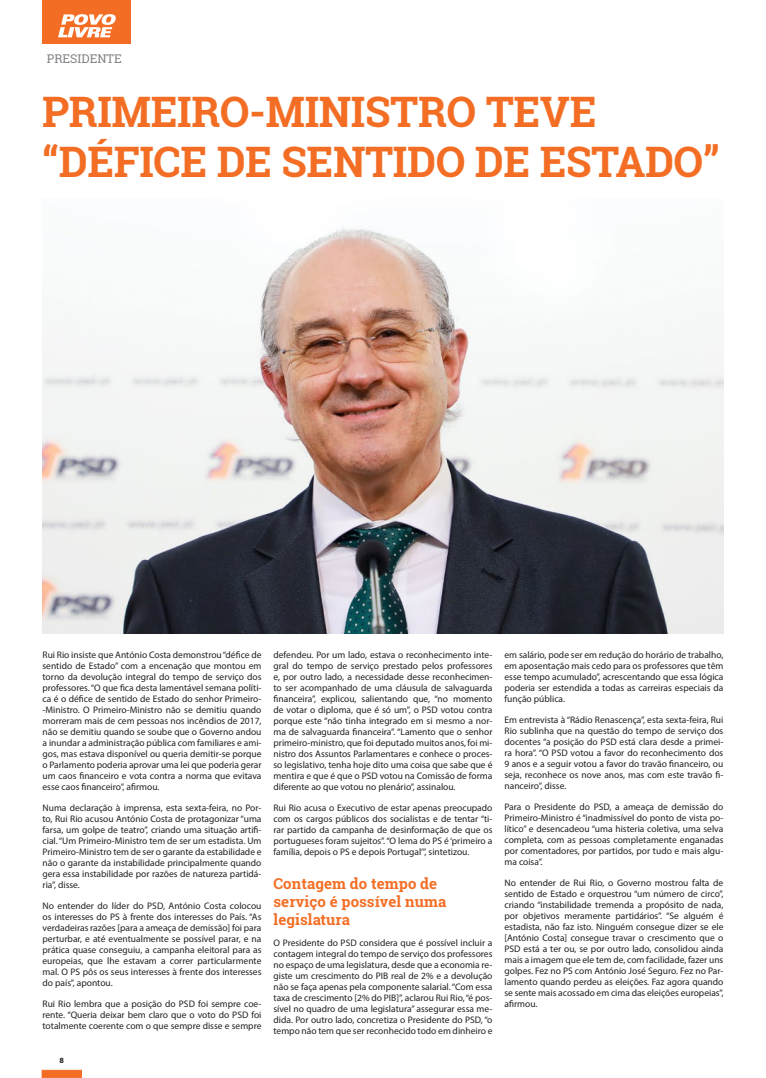
<style>
.page{position:relative;width:766px;height:1078px;background:#fff}
.page>*{position:absolute;margin:0;border:0;box-sizing:border-box;transform-origin:0 0}
.n_texto{font:700 42px/50.4px "Roboto Slab";letter-spacing:-.01em;color:#f36e24}
.PL_new_subtitulos{font:700 15px/18px "Roboto Slab";letter-spacing:.005em;color:#f36e24}
.topos{font:12px "Roboto Slab";color:#808285}
.PL_new_texto{font:9.5px/11px "Myriad Pro";color:#231f20;text-align:justify}
.t1{font:700 8px "Myriad Pro";color:#231f20}
</style>
<div class="page">
<div style="left:42px;top:1069px;width:40px;height:8px;background:#f36e24;border:1px solid #f36e24"></div>
<div style="left:43px;top:0;width:88px;height:44px;background:#f36e24"></div>
<svg style="left:58px;top:14px;width:58px;height:23px"></svg>
<img style="left:43px;top:227px;width:680px;height:406px">
<p class="topos" style="left:47px;top:51px;width:76px">PRESIDENTE</p>
<p class="n_texto" style="left:42px;top:86px;width:679px">PRIMEIRO-MINISTRO TEVE “DÉFICE DE SENTIDO DE ESTADO”</p>
<p class="PL_new_texto" style="left:43px;top:648px;width:220px">Rui Rio insiste que António Costa demonstrou “défice de sentido de Estado” com a encenação que montou em torno da devolução integral do tempo de serviço dos professores. “O que fica desta lamentável semana políti&shy;ca é o défice de sentido de Estado do senhor Primeiro--Ministro. O Primeiro-Ministro não se demitiu quando morreram mais de cem pessoas nos incêndios de 2017, não se demitiu quando se soube que o Governo andou a inundar a administração pública com familiares e ami&shy;gos, mas estava disponível ou queria demitir-se porque o Parlamento poderia aprovar uma lei que poderia gerar um caos financeiro e vota contra a norma que evitava esse caos financeiro”, afirmou.</p>
<p class="PL_new_texto" style="left:43px;top:801px;width:220px">Numa declaração à imprensa, esta sexta-feira, no Por&shy;to, Rui Rio acusou António Costa de protagonizar “uma farsa, um golpe de teatro”, criando uma situação artifi&shy;cial. “Um Primeiro-Ministro tem de ser um estadista. Um Primeiro-Ministro tem de ser o garante da estabilidade e não o garante da instabilidade principalmente quando gera essa instabilidade por razões de natureza partidá&shy;ria”, disse.</p>
<p class="PL_new_texto" style="left:43px;top:899px;width:220px">No entender do líder do PSD, António Costa colocou os interesses do PS à frente dos interesses do País. “As verdadeiras razões [para a ameaça de demissão] foi para perturbar, e até eventualmente se possível parar, e na prática quase conseguiu, a campanha eleitoral para as europeias, que lhe estavam a correr particularmente mal. O PS pôs os seus interesses à frente dos interesses do país”, apontou.</p>
<p class="PL_new_texto" style="left:43px;top:997px;width:220px">Rui Rio lembra que a posição do PSD foi sempre coe&shy;rente. “Queria deixar bem claro que o voto do PSD foi totalmente coerente com o que sempre disse e sempre</p>
<p class="t1" style="left:60px;top:1054px;width:6px">8</p>
<p class="PL_new_texto" style="left:273px;top:648px;width:220px">defendeu. Por um lado, estava o reconhecimento inte&shy;gral do tempo de serviço prestado pelos professores e, por outro lado, a necessidade desse reconhecimen&shy;to ser acompanhado de uma cláusula de salvaguarda financeira”, explicou, salientando que, “no momento de votar o diploma, que é só um”, o PSD votou contra porque este “não tinha integrado em si mesmo a nor&shy;ma de salvaguarda financeira”. “Lamento que o senhor primeiro-ministro, que foi deputado muitos anos, foi mi&shy;nistro dos Assuntos Parlamentares e conhece o proces&shy;so legislativo, tenha hoje dito uma coisa que sabe que é mentira e que é que o PSD votou na Comissão de forma diferente ao que votou no plenário”, assinalou.</p>
<p class="PL_new_texto" style="left:273px;top:801px;width:220px">Rui Rio acusa o Executivo de estar apenas preocupado com os cargos públicos dos socialistas e de tentar “ti&shy;rar partido da campanha de desinformação de que os portugueses foram sujeitos”. “O lema do PS é ‘primeiro a família, depois o PS e depois Portugal’”, sintetizou.</p>
<p class="PL_new_subtitulos" style="left:273px;top:873px;width:174px">Contagem do tempo de serviço é possível numa legislatura</p>
<p class="PL_new_texto" style="left:273px;top:936px;width:220px">O Presidente do PSD considera que é possível incluir a contagem integral do tempo de serviço dos professores no espaço de uma legislatura, desde que a economia re&shy;giste um crescimento do PIB real de 2% e a devolução não se faça apenas pela componente salarial. “Com essa taxa de crescimento [2% do PIB]”, aclarou Rui Rio, “é pos&shy;sível no quadro de uma legislatura” assegurar essa me&shy;dida. Por outro lado, concretiza o Presidente do PSD, “o tempo não tem que ser reconhecido todo em dinheiro e</p>
<p class="PL_new_texto" style="left:504px;top:648px;width:220px">em salário, pode ser em redução do horário de trabalho, em aposentação mais cedo para os professores que têm esse tempo acumulado”, acrescentando que essa lógica poderia ser estendida a todas as carreiras especiais da função pública.</p>
<p class="PL_new_texto" style="left:504px;top:713px;width:220px">Em entrevista à “Rádio Renascença”, esta sexta-feira, Rui Rio sublinha que na questão do tempo de serviço dos docentes “a posição do PSD está clara desde a primei&shy;ra hora”. “O PSD votou a favor do reconhecimento dos 9 anos e a seguir votou a favor do travão financeiro, ou seja, reconhece os nove anos, mas com este travão fi&shy;nanceiro”, disse.</p>
<p class="PL_new_texto" style="left:504px;top:800px;width:220px">Para o Presidente do PSD, a ameaça de demissão do Primeiro-Ministro é “inadmissível do ponto de vista po&shy;lítico” e desencadeou “uma histeria coletiva, uma selva completa, com as pessoas completamente enganadas por comentadores, por partidos, por tudo e mais algu&shy;ma coisa”.</p>
<p class="PL_new_texto" style="left:504px;top:876px;width:220px">No entender de Rui Rio, o Governo mostrou falta de sentido de Estado e orquestrou “um número de circo”, criando “instabilidade tremenda a propósito de nada, por objetivos meramente partidários”. “Se alguém é estadista, não faz isto. Ninguém consegue dizer se ele [António Costa] consegue travar o crescimento que o PSD está a ter ou, se por outro lado, consolidou ainda mais a imagem que ele tem de, com facilidade, fazer uns golpes. Fez no PS com António José Seguro. Fez no Par&shy;lamento quando perdeu as eleições. Faz agora quando se sente mais acossado em cima das eleições europeias”, afirmou.</p>
</div>
